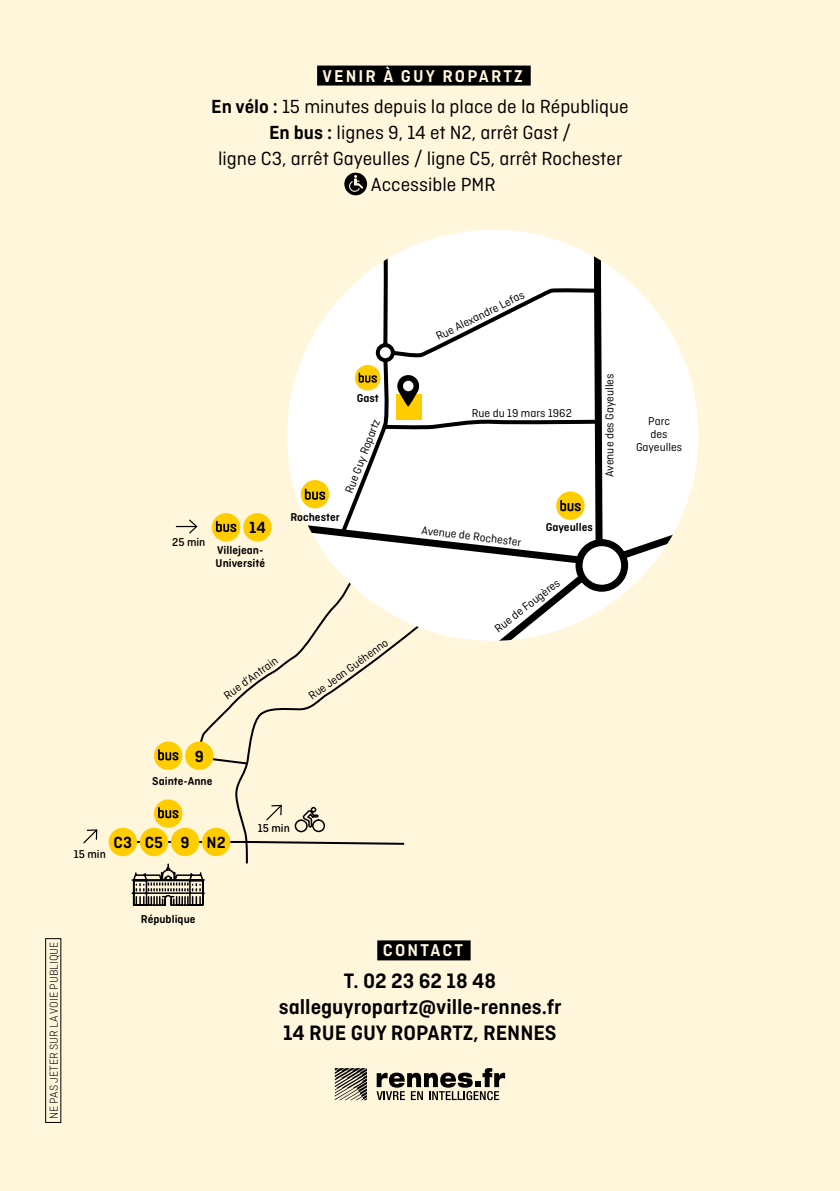
<style>
.page{position:relative;width:840px;height:1191px;background:#fff}
.page>*{position:absolute;margin:0;border:0;box-sizing:border-box;transform-origin:0 0}
.t1{font:600 22px/26px "Ciutadella";color:#000;text-align:center}
.t2{font:20px "Ciutadella";color:#000}
.t3{font:600 18px "Ciutadella";letter-spacing:.12em;color:#fff6dc}
.t4{font:600 17px "Ciutadella Rounded";color:#000}
.t5{font:12px/13px "Ciutadella Rounded";color:#000;text-align:center}
.t6{font:600 12px/13px "Ciutadella Rounded";color:#000}
.t7{font:300 12px "Ciutadella";color:#000}
.t8{font:500 12px "Ciutadella Rounded";color:#000}
.s1{font-weight:600}
</style>
<div class="page">
<div style="left:0;top:0;width:839px;height:1191px;background:#fff6dc"></div>
<svg style="left:131px;top:863px;width:74px;height:43px"></svg>
<svg style="left:287px;top:230px;width:411px;height:406px"></svg>
<svg style="left:338px;top:232px;width:264px;height:305px;background:#ececea"></svg>
<div style="left:395px;top:394px;width:26px;height:26px;background:#fc0"></div>
<svg style="left:397px;top:375px;width:22px;height:31px"></svg>
<svg style="left:334px;top:1068px;width:33px;height:32px"></svg>
<svg style="left:376px;top:1068px;width:129px;height:32px"></svg>
<div style="left:45px;top:938px;width:16px;height:184px;border:1px solid #000"></div>
<div style="left:317px;top:66px;width:213px;height:20px;background:#000"></div>
<div style="left:344px;top:173px;width:23px;height:22px;background:#000;border-radius:50%"></div>
<svg style="left:349px;top:175px;width:14px;height:17px"></svg>
<div style="left:171px;top:827px;width:28px;height:29px;background:#fc0;border-radius:50%"></div>
<div style="left:140px;top:827px;width:28px;height:29px;background:#fc0;border-radius:50%"></div>
<div style="left:109px;top:827px;width:28px;height:29px;background:#fc0;border-radius:50%"></div>
<div style="left:202px;top:827px;width:28px;height:29px;background:#fc0;border-radius:50%"></div>
<svg style="left:83px;top:829px;width:15px;height:15px"></svg>
<div style="left:185px;top:741px;width:28px;height:29px;background:#fc0;border-radius:50%"></div>
<div style="left:154px;top:741px;width:28px;height:29px;background:#fc0;border-radius:50%"></div>
<div style="left:556px;top:491px;width:28px;height:29px;background:#fc0;border-radius:50%"></div>
<svg style="left:560px;top:500px;width:20px;height:11px"></svg>
<div style="left:355px;top:365px;width:25px;height:25px;background:#fc0;border-radius:50%"></div>
<svg style="left:358px;top:373px;width:18px;height:10px"></svg>
<div style="left:377px;top:940px;width:93px;height:20px;background:#000"></div>
<svg style="left:154px;top:799px;width:28px;height:28px"></svg>
<svg style="left:114px;top:803px;width:291px;height:43px"></svg>
<div style="left:300px;top:480px;width:29px;height:28px;background:#fc0;border-radius:50%"></div>
<svg style="left:158px;top:488px;width:380px;height:278px"></svg>
<h3 class="t3" style="left:322px;top:65px;width:202px">VENIR À GUY ROPARTZ</h3>
<h2 class="t2" style="left:211px;top:96px;width:419px"><span class="s1">En vélo :</span> 15 minutes depuis la place de la République</h2>
<h2 class="t2" style="left:269px;top:122px;width:303px"><span class="s1">En bus :</span> lignes 9, 14 et N2, arrêt Gast /</h2>
<h2 class="t2" style="left:218px;top:148px;width:405px">ligne C3, arrêt Gayeulles / ligne C5, arrêt Rochester</h2>
<h2 class="t2" style="left:370px;top:174px;width:126px">Accessible PMR</h2>
<p class="t8" style="left:172px;top:535px;width:35px">25 min</p>
<h3 class="t4" style="left:249px;top:517px;width:18px">14</h3>
<p class="t6" style="left:215px;top:544px;width:51px">Villejean-<br>Université</p>
<p class="t6" style="left:356px;top:391px;width:24px">Gast</p>
<p class="t5" style="left:342px;top:490px;width:80px;rotate:-69deg">Rue Guy Ropartz</p>
<p class="t6" style="left:290px;top:510px;width:51px">Rochester</p>
<p class="t5" style="left:221px;top:691px;width:65px;rotate:-36deg">Rue d’Antrain</p>
<p class="t5" style="left:306px;top:692px;width:96px;rotate:-36deg">Rue Jean Guéhenno</p>
<h3 class="t4" style="left:195px;top:747px;width:11px">9</h3>
<p class="t6" style="left:152px;top:774px;width:62px">Sainte-Anne</p>
<p class="t8" style="left:74px;top:847px;width:34px">15 min</p>
<h3 class="t4" style="left:114px;top:833px;width:113px">C3 C5 9 N2</h3>
<p class="t8" style="left:258px;top:821px;width:34px">15 min</p>
<p class="t5" style="left:434px;top:331px;width:99px;rotate:-27deg">Rue Alexandre Lefas</p>
<p class="t5" style="left:471px;top:406px;width:101px">Rue du 19 mars 1962</p>
<p class="t5" style="left:602px;top:477px;width:105px;rotate:-90deg">Avenue des Gayeulles</p>
<p class="t6" style="left:545px;top:521px;width:49px">Gayeulles</p>
<p class="t5" style="left:422px;top:523px;width:102px;rotate:7deg">Avenue de Rochester</p>
<p class="t5" style="left:491px;top:625px;width:81px;rotate:-38deg">Rue de Fougères</p>
<p class="t5" style="left:635px;top:415px;width:48px">Parc<br>des<br>Gayeulles</p>
<p class="t7" style="left:47px;top:1119px;width:179px;rotate:-90deg">NE PAS JETER SUR LA VOIE PUBLIQUE</p>
<p class="t6" style="left:141px;top:912px;width:56px">République</p>
<h3 class="t3" style="left:383px;top:940px;width:82px">CONTACT</h3>
<h1 class="t1" style="left:278px;top:967px;width:284px">T. 02 23 62 18 48 salleguyropartz@ville-rennes.fr<br>14 RUE GUY ROPARTZ, RENNES</h1>
</div>
